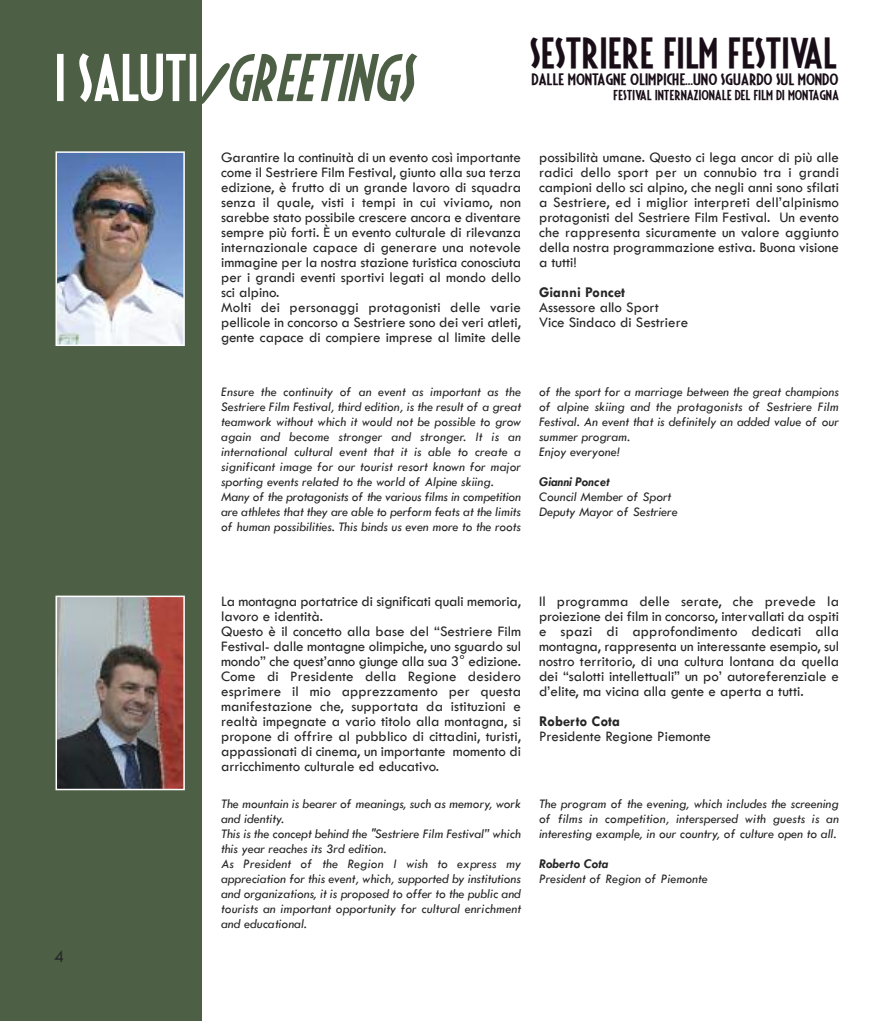
<style>
.page{position:relative;width:893px;height:1021px;background:#fff}
.page>*{position:absolute;margin:0;border:0;box-sizing:border-box;transform-origin:0 0}
.t1{font:italic 53.4px "Fiesta";color:#4d6045}
.t2{font:34.35px "Fiesta";color:#190e18;scale:1.13 1}
.t3{font:18px "Tw Cen";color:#272627}
.t4{font:15px/15px "Tw Cen";color:#272627}
.t5{font:700 15px "Tw Cen";color:#272627}
.t6{font:italic 13.5px/15px "Tw Cen";color:#272627}
.t7{font:italic 700 13.5px "Tw Cen";color:#272627}
.t8{font:13.05px "Fiesta";color:#190e18;scale:1.24 1}
.t9{font:11.4px "Fiesta";color:#190e18;scale:1.19 1}
.s1{font-style:normal;color:#fff}
.s2{font-family:"Forte"}
</style>
<div class="page">
<div style="left:0;top:0;width:201px;height:1020px;background:#4d6045"></div>
<img style="left:59px;top:154px;width:123px;height:189px">
<div style="left:56px;top:151px;width:129px;height:195px;border:2px solid #fff"></div>
<img style="left:59px;top:598px;width:123px;height:189px">
<div style="left:56px;top:595px;width:129px;height:195px;border:2px solid #fff"></div>
<h1 class="t1" style="left:54px;top:53px;width:370px"><span class="s1">I S A L U T I</span> <span class="s2">/</span>GREETINGS</h1>
<h2 class="t2" style="left:530px;top:37px;width:273px">SESTRIERE FILM FESTIVAL</h2>
<p class="t8" style="left:531px;top:73px;width:249px">DALLE MONTAGNE OLIMPICHE...UNO SGUARDO SUL MONDO</p>
<p class="t9" style="left:613px;top:90px;width:191px">FESTIVAL INTERNAZIONALE DEL FILM DI MONTAGNA</p>
<p class="t4" style="left:221px;top:149px;width:301px">Garantire la continuità di un evento così importante come il Sestriere Film Festival, giunto alla sua terza edizione, è frutto di un grande lavoro di squadra senza il quale, visti i tempi in cui viviamo, non sarebbe stato possibile crescere ancora e diventare sempre più forti. È un evento culturale di rilevanza internazionale capace di generare una notevole immagine per la nostra stazione turistica conosciuta per i grandi eventi sportivi legati al mondo dello sci alpino.<br>Molti dei personaggi protagonisti delle varie pellicole in concorso a Sestriere sono dei veri atleti, gente capace di compiere imprese al limite delle</p>
<p class="t4" style="left:539px;top:149px;width:301px;text-align:justify">possibilità umane. Questo ci lega ancor di più alle radici dello sport per un connubio tra i grandi campioni dello sci alpino, che negli anni sono sfilati a Sestriere, ed i miglior interpreti dell’alpinismo protagonisti del Sestriere Film Festival. Un evento che rappresenta sicuramente un valore aggiunto della nostra programmazione estiva. Buona visione a tutti!</p>
<p class="t5" style="left:539px;top:284px;width:88px">Gianni Poncet</p>
<p class="t4" style="left:539px;top:299px;width:151px">Assessore allo Sport<br>Vice Sindaco di Sestriere</p>
<p class="t6" style="left:221px;top:384px;width:301px">Ensure the continuity of an event as important as the Sestriere Film Festival, third edition, is the result of a great teamwork without which it would not be possible to grow again and become stronger and stronger. It is an international cultural event that it is able to create a significant image for our tourist resort known for major sporting events related to the world of Alpine skiing.<br>Many of the protagonists of the various films in competition are athletes that they are able to perform feats at the limits of human possibilities. This binds us even more to the roots</p>
<p class="t6" style="left:539px;top:384px;width:301px">of the sport for a marriage between the great champions of alpine skiing and the protagonists of Sestriere Film Festival. An event that is definitely an added value of our summer program.<br>Enjoy everyone!</p>
<p class="t7" style="left:539px;top:475px;width:72px">Gianni Poncet</p>
<p class="t6" style="left:539px;top:489px;width:140px">Council Member of Sport<br>Deputy Mayor of Sestriere</p>
<p class="t4" style="left:221px;top:593px;width:301px">La montagna portatrice di significati quali memoria, lavoro e identità.<br>Questo è il concetto alla base del “Sestriere Film Festival- dalle montagne olimpiche, uno sguardo sul mondo” che quest’anno giunge alla sua 3° edizione.<br>Come di Presidente della Regione desidero esprimere il mio apprezzamento per questa manifestazione che, supportata da istituzioni e realtà impegnate a vario titolo alla montagna, si propone di offrire al pubblico di cittadini, turisti, appassionati di cinema, un importante momento di arricchimento culturale ed educativo.</p>
<p class="t4" style="left:539px;top:593px;width:301px;text-align:justify">Il programma delle serate, che prevede la proiezione dei film in concorso, intervallati da ospiti e spazi di approfondimento dedicati alla montagna, rappresenta un interessante esempio, sul nostro territorio, di una cultura lontana da quella dei “salotti intellettuali” un po’ autoreferenziale e d’elite, ma vicina alla gente e aperta a tutti.</p>
<p class="t5" style="left:539px;top:713px;width:83px">Roberto Cota</p>
<p class="t4" style="left:539px;top:728px;width:174px">Presidente Regione Piemonte</p>
<p class="t3" style="left:54px;top:947px;width:11px">4</p>
<p class="t6" style="left:221px;top:796px;width:301px">The mountain is bearer of meanings, such as memory, work and identity.<br>This is the concept behind the "Sestriere Film Festival” which this year reaches its 3rd edition.<br>As President of the Region I wish to express my appreciation for this event, which, supported by institutions and organizations, it is proposed to offer to the public and tourists an important opportunity for cultural enrichment and educational.</p>
<p class="t6" style="left:539px;top:796px;width:301px;text-align:justify">The program of the evening, which includes the screening of films in competition, interspersed with guests is an interesting example, in our country, of culture open to all.</p>
<p class="t7" style="left:539px;top:856px;width:71px">Roberto Cota</p>
<p class="t6" style="left:539px;top:871px;width:170px">President of Region of Piemonte</p>
</div>
